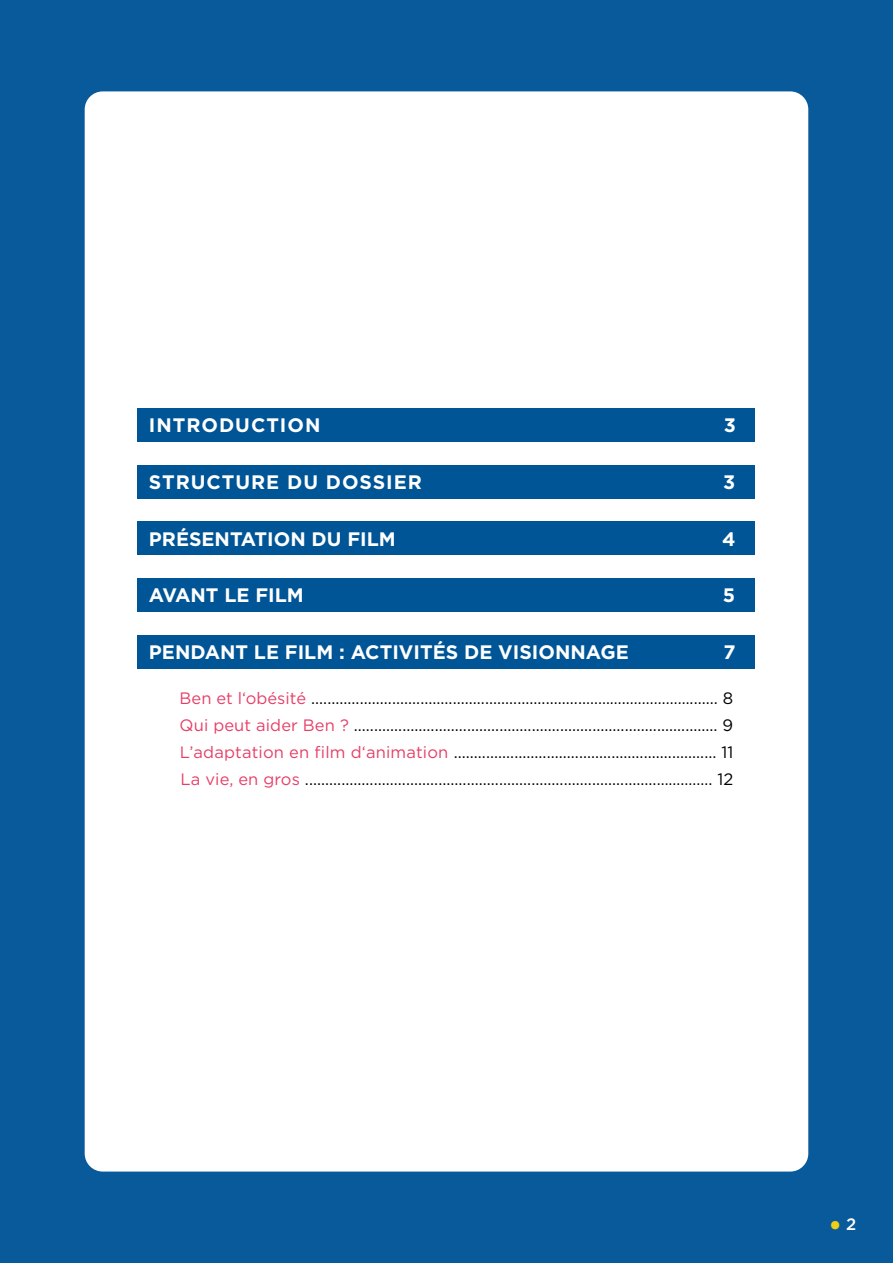
<style>
.page{position:relative;width:893px;height:1263px;background:#085a9a}
.page>*{position:absolute;margin:0;border:0;box-sizing:border-box;transform-origin:0 0}
.t1{font:31.5px "Minion Pro";color:#f0cf17}
.t2{font:700 19.5px "Gotham";color:#fff}
.t3{font:700 19.5px "Gotham";letter-spacing:.05em;color:#fff}
.t4{font:16.5px/27px "Gotham";letter-spacing:.005em;color:#000;text-align:justify}
.s1{color:#e63f67}
.s2{font-family:"Gotham";font-weight:500;font-size:16.5px;color:#fff}
</style>
<div class="page">
<div style="left:85px;top:91px;width:723px;height:1080px;background:#fff;border-radius:18px"></div>
<div style="left:138px;top:465px;width:617px;height:33px;background:#005597"></div>
<div style="left:138px;top:522px;width:617px;height:33px;background:#005597"></div>
<div style="left:138px;top:635px;width:617px;height:33px;background:#005597"></div>
<div style="left:138px;top:408px;width:617px;height:33px;background:#005597"></div>
<div style="left:138px;top:578px;width:617px;height:34px;background:#005597"></div>
<p class="t3" style="left:149px;top:414px;width:173px">INTRODUCTION</p>
<p class="t2" style="left:724px;top:414px;width:14px">3</p>
<p class="t3" style="left:149px;top:471px;width:275px">STRUCTURE DU DOSSIER</p>
<p class="t2" style="left:723px;top:471px;width:14px">3</p>
<p class="t2" style="left:149px;top:528px;width:248px">PRÉSENTATION DU FILM</p>
<p class="t2" style="left:722px;top:528px;width:15px">4</p>
<p class="t2" style="left:149px;top:584px;width:156px">AVANT LE FILM</p>
<p class="t2" style="left:723px;top:584px;width:14px">5</p>
<p class="t2" style="left:149px;top:641px;width:481px">PENDANT LE FILM : ACTIVITÉS DE VISIONNAGE</p>
<p class="t2" style="left:724px;top:641px;width:14px">7</p>
<p class="t4" style="left:180px;top:684px;width:555px"><span class="s1">Ben et l‘obésité</span> ....................................................................………..……………....... 8<br><span class="s1">Qui peut aider Ben ?</span> .......................................................................................... 9<br><span class="s1">L’adaptation en film d‘animation</span> ................................................................. 11<br><span class="s1">La vie, en gros</span> .......................................................................................…….……. 12</p>
<h1 class="t1" style="left:829px;top:1201px;width:29px">• <span class="s2">2</span></h1>
</div>
